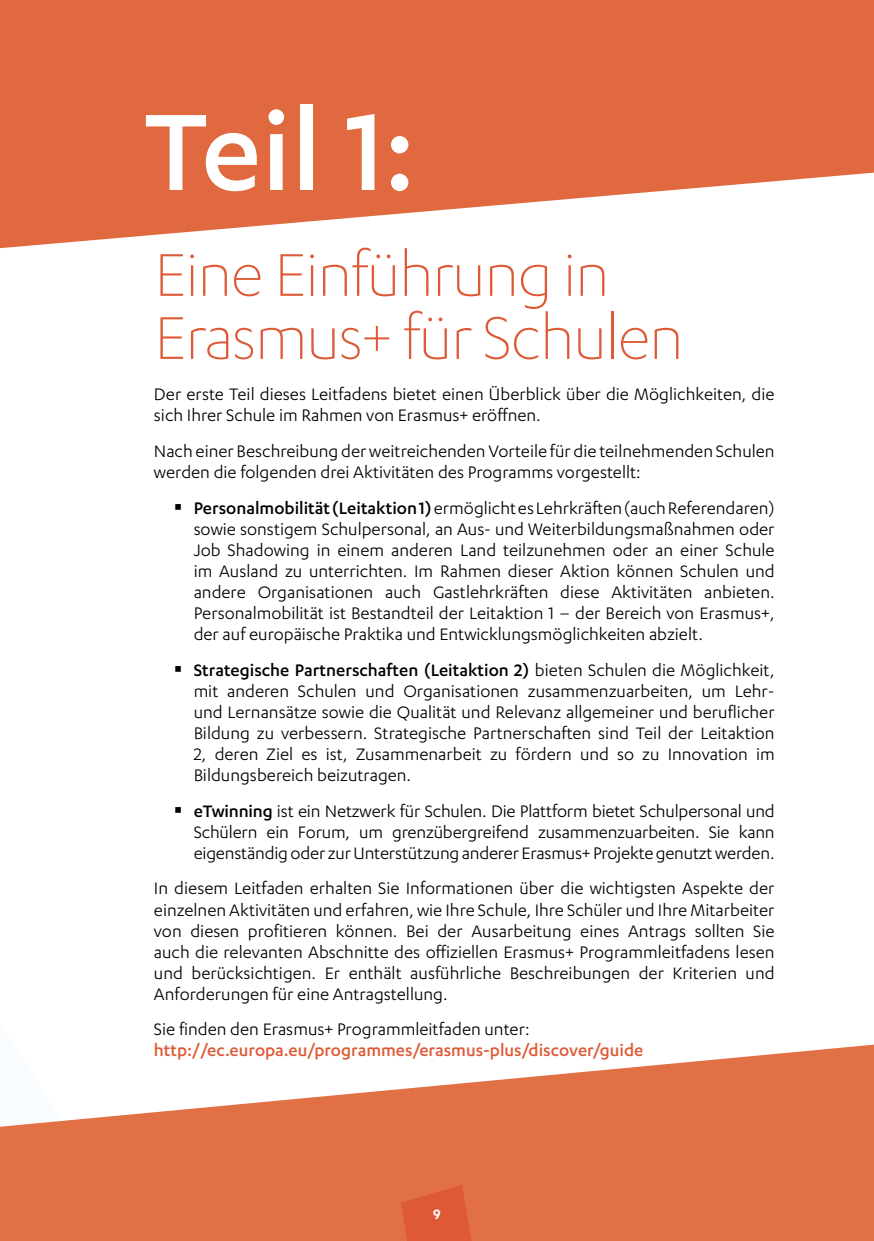
<style>
.page{position:relative;width:874px;height:1241px;background:#fff}
.page>*{position:absolute;margin:0;border:0;box-sizing:border-box;transform-origin:0 0}
.t1{font:500 126px "Karbon";color:#fff}
.Chapter_Header{font:300 70px/63px "Karbon";letter-spacing:-.02em;color:#de5a36}
.Body_Text{font:19.25px/21px "Karbon";color:#000;text-align:justify}
.Body_Text-2{font:500 19.25px/21px "Karbon";color:#de5a36}
.t2{font:600 15.75px "Karbon";color:#fff}
.s1{font-weight:500}
.s2{font-weight:400;color:#000}
</style>
<div class="page">
<svg style="left:0;top:1044px;width:873px;height:196px;fill:#e27045"></svg>
<svg style="left:0;top:0;width:873px;height:248px;background:#e57f5b"></svg>
<svg style="left:401px;top:1184px;width:70px;height:56px;background:#de5f39"></svg>
<p class="t1" style="left:144px;top:81px;width:273px">Teil 1:</p>
<p class="Chapter_Header" style="left:154px;top:241px;width:531px">Eine Einführung in<br>Erasmus+ für Schulen</p>
<p class="Body_Text" style="left:154px;top:383px;width:622px">Der erste Teil dieses Leitfadens bietet einen Überblick über die Möglichkeiten, die sich Ihrer Schule im Rahmen von Erasmus+ eröffnen.</p>
<p class="Body_Text" style="left:154px;top:439px;width:622px">Nach einer Beschreibung der weitreichenden Vorteile für die teilnehmenden Schulen werden die folgenden drei Aktivitäten des Programms vorgestellt:</p>
<p class="Body_Text" style="left:193px;top:496px;width:582px"><span class="s1">Personalmobilität (Leitaktion 1)</span> ermöglicht es Lehrkräften (auch Referendaren) sowie sonstigem Schulpersonal, an Aus- und Weiterbildungsmaßnahmen oder Job Shadowing in einem anderen Land teilzunehmen oder an einer Schule im Ausland zu unterrichten. Im Rahmen dieser Aktion können Schulen und andere Organisationen auch Gastlehrkräften diese Aktivitäten anbieten.<br>Personalmobilität ist Bestandteil der Leitaktion 1 – der Bereich von Erasmus+, der auf europäische Praktika und Entwicklungsmöglichkeiten abzielt.</p>
<p class="Body_Text" style="left:193px;top:658px;width:582px"><span class="s1">Strategische Partnerschaften (Leitaktion 2)</span> bieten Schulen die Möglichkeit, mit anderen Schulen und Organisationen zusammenzuarbeiten, um Lehr&shy;und Lernansätze sowie die Qualität und Relevanz allgemeiner und beruflicher Bildung zu verbessern. Strategische Partnerschaften sind Teil der Leitaktion 2, deren Ziel es ist, Zusammenarbeit zu fördern und so zu Innovation im Bildungsbereich beizutragen.</p>
<p class="Body_Text" style="left:193px;top:799px;width:582px"><span class="s1">eTwinning</span> ist ein Netzwerk für Schulen. Die Plattform bietet Schulpersonal und Schülern ein Forum, um grenzübergreifend zusammenzuarbeiten. Sie kann eigenständig oder zur Unterstützung anderer Erasmus+ Projekte genutzt werden.</p>
<p class="Body_Text" style="left:154px;top:877px;width:622px">In diesem Leitfaden erhalten Sie Informationen über die wichtigsten Aspekte der einzelnen Aktivitäten und erfahren, wie Ihre Schule, Ihre Schüler und Ihre Mitarbeiter von diesen profitieren können. Bei der Ausarbeitung eines Antrags sollten Sie auch die relevanten Abschnitte des offiziellen Erasmus+ Programmleitfadens lesen und berücksichtigen. Er enthält ausführliche Beschreibungen der Kriterien und Anforderungen für eine Antragstellung.</p>
<p class="Body_Text-2" style="left:154px;top:1018px;width:490px"><span class="s2">Sie finden den Erasmus+ Programmleitfaden unter: </span>http://ec.europa.eu/programmes/erasmus-plus/discover/guide</p>
<p class="t2" style="left:433px;top:1204px;width:9px">9</p>
</div>
